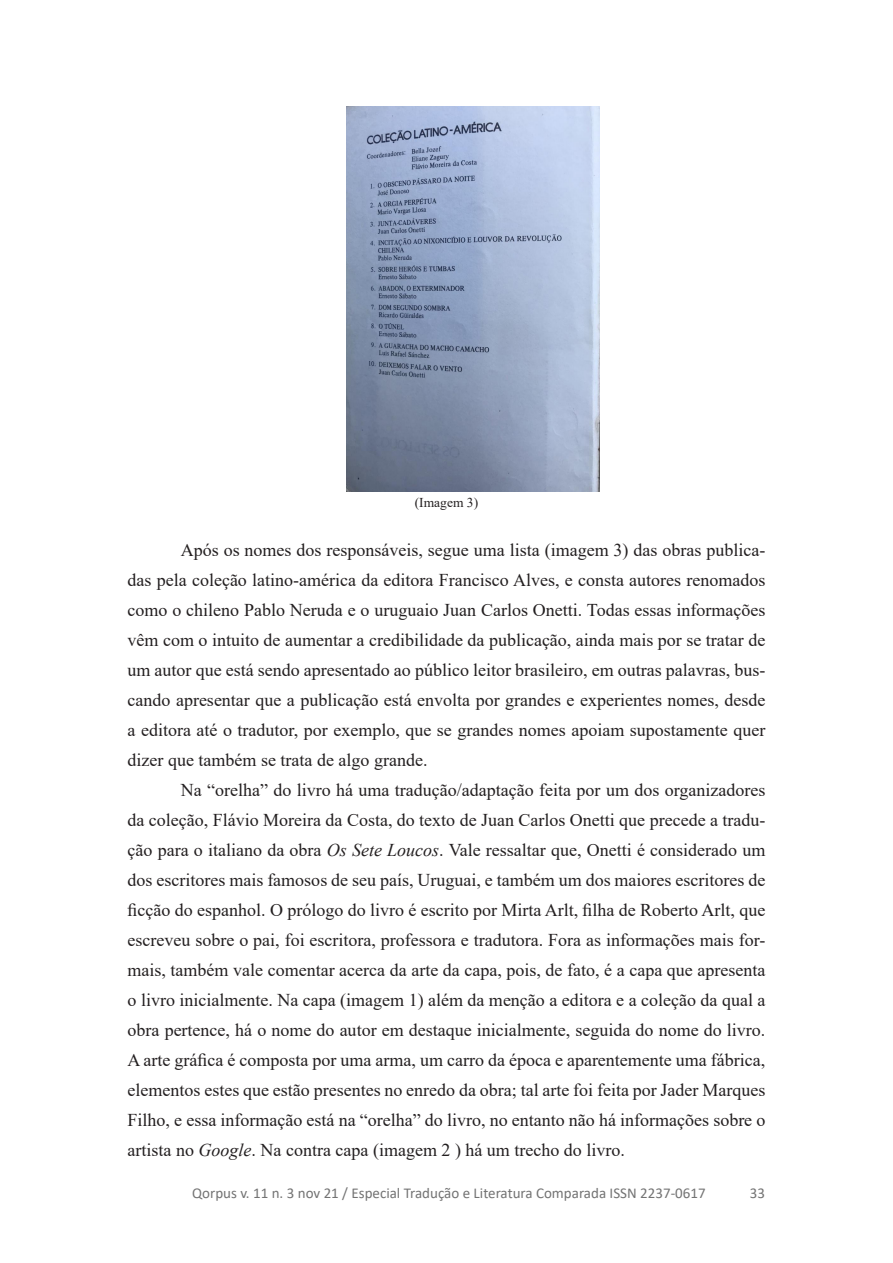
<style>
.page{position:relative;width:893px;height:1263px;background:#fff}
.page>*{position:absolute;margin:0;border:0;box-sizing:border-box;transform-origin:0 0}
.texto{font:18px/30px "Times New Roman";color:#231f20;text-align:justify}
.t1{font:15px "Calibri";color:#737373}
.legenda{font:13.5px "Times New Roman";color:#231f20}
.s1{font-style:italic}
</style>
<div class="page">
<img style="left:346px;top:106px;width:254px;height:385px">
<p class="legenda" style="left:415px;top:493px;width:65px">(Imagem 3)</p>
<p class="texto" style="left:128px;top:535px;width:639px;text-indent:53px">Após os nomes dos responsáveis, segue uma lista (imagem 3) das obras publica&shy;das pela coleção latino-américa da editora Francisco Alves, e consta autores renomados como o chileno Pablo Neruda e o uruguaio Juan Carlos Onetti. Todas essas informações vêm com o intuito de aumentar a credibilidade da publicação, ainda mais por se tratar de um autor que está sendo apresentado ao público leitor brasileiro, em outras palavras, bus&shy;cando apresentar que a publicação está envolta por grandes e experientes nomes, desde a editora até o tradutor, por exemplo, que se grandes nomes apoiam supostamente quer dizer que também se trata de algo grande.</p>
<p class="texto" style="left:128px;top:775px;width:639px;text-indent:53px">Na “orelha” do livro há uma tradução/adaptação feita por um dos organizadores da coleção, Flávio Moreira da Costa, do texto de Juan Carlos Onetti que precede a tradu&shy;ção para o italiano da obra <span class="s1">Os Sete Loucos</span>. Vale ressaltar que, Onetti é considerado um dos escritores mais famosos de seu país, Uruguai, e também um dos maiores escritores de ficção do espanhol. O prólogo do livro é escrito por Mirta Arlt, filha de Roberto Arlt, que escreveu sobre o pai, foi escritora, professora e tradutora. Fora as informações mais for&shy;mais, também vale comentar acerca da arte da capa, pois, de fato, é a capa que apresenta o livro inicialmente. Na capa (imagem 1) além da menção a editora e a coleção da qual a obra pertence, há o nome do autor em destaque inicialmente, seguida do nome do livro.<br>A arte gráfica é composta por uma arma, um carro da época e aparentemente uma fábrica, elementos estes que estão presentes no enredo da obra; tal arte foi feita por Jader Marques Filho, e essa informação está na “orelha” do livro, no entanto não há informações sobre o artista no <span class="s1">Google</span>. Na contra capa (imagem 2 ) há um trecho do livro.</p>
<p class="t1" style="left:192px;top:1183px;width:515px">Qorpus v. 11 n. 3 nov 21 / Especial Tradução e Literatura Comparada ISSN 2237-0617</p>
<p class="t1" style="left:750px;top:1183px;width:17px">33</p>
</div>
